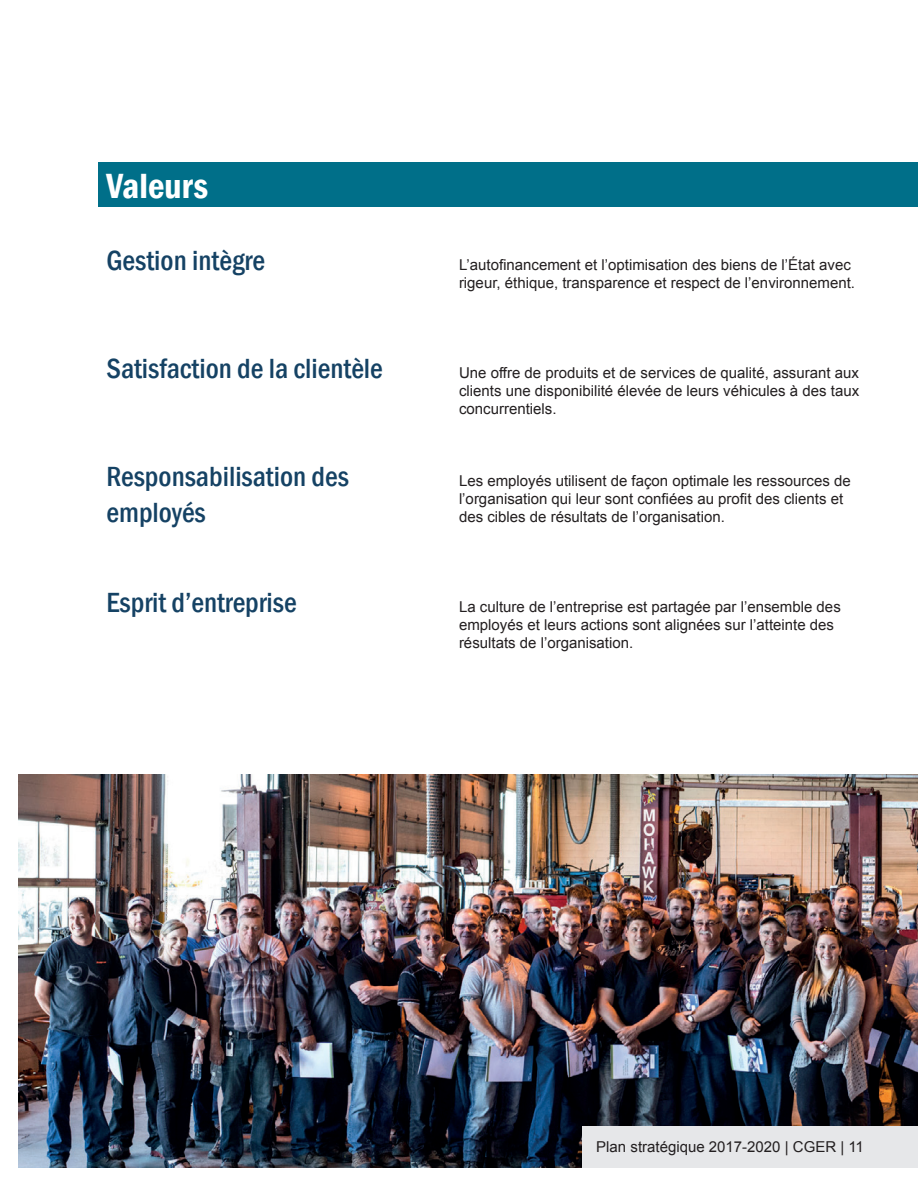
<style>
.page{position:relative;width:918px;height:1188px;background:#fff}
.page>*{position:absolute;margin:0;border:0;box-sizing:border-box;transform-origin:0 0}
.t1{font:600 condensed 36px "Franklin Gothic";color:#fff}
.t2{font:500 condensed 28.5px/36px "Franklin Gothic";color:#154264}
.t3{font:15px/18px "Arial";color:#231f20}
</style>
<div class="page">
<img style="left:18px;top:774px;width:900px;height:394px">
<div style="left:99px;top:162px;width:819px;height:45px;background:#006f89"></div>
<div style="left:582px;top:1126px;width:336px;height:42px;background:#e6e7e9"></div>
<h1 class="t1" style="left:106px;top:162px;width:103px">Valeurs</h1>
<h2 class="t2" style="left:106px;top:242px;width:160px">Gestion intègre</h2>
<h2 class="t2" style="left:106px;top:350px;width:278px">Satisfaction de la clientèle</h2>
<h2 class="t2" style="left:106px;top:458px;width:244px">Responsabilisation des employés</h2>
<h2 class="t2" style="left:106px;top:584px;width:192px">Esprit d’entreprise</h2>
<p class="t3" style="left:459px;top:256px;width:398px">L’autofinancement et l’optimisation des biens de l’État avec rigeur, éthique, transparence et respect de l’environnement.</p>
<p class="t3" style="left:459px;top:364px;width:402px;text-align:justify">Une offre de produits et de services de qualité, assurant aux clients une disponibilité élevée de leurs véhicules à des taux concurrentiels.</p>
<p class="t3" style="left:459px;top:472px;width:393px">Les employés utilisent de façon optimale les ressources de l’organisation qui leur sont confiées au profit des clients et des cibles de résultats de l’organisation.</p>
<p class="t3" style="left:459px;top:598px;width:383px">La culture de l’entreprise est partagée par l’ensemble des employés et leurs actions sont alignées sur l’atteinte des résultats de l’organisation.</p>
<p class="t3" style="left:596px;top:1138px;width:269px">Plan stratégique 2017-2020 | CGER | 11</p>
</div>
